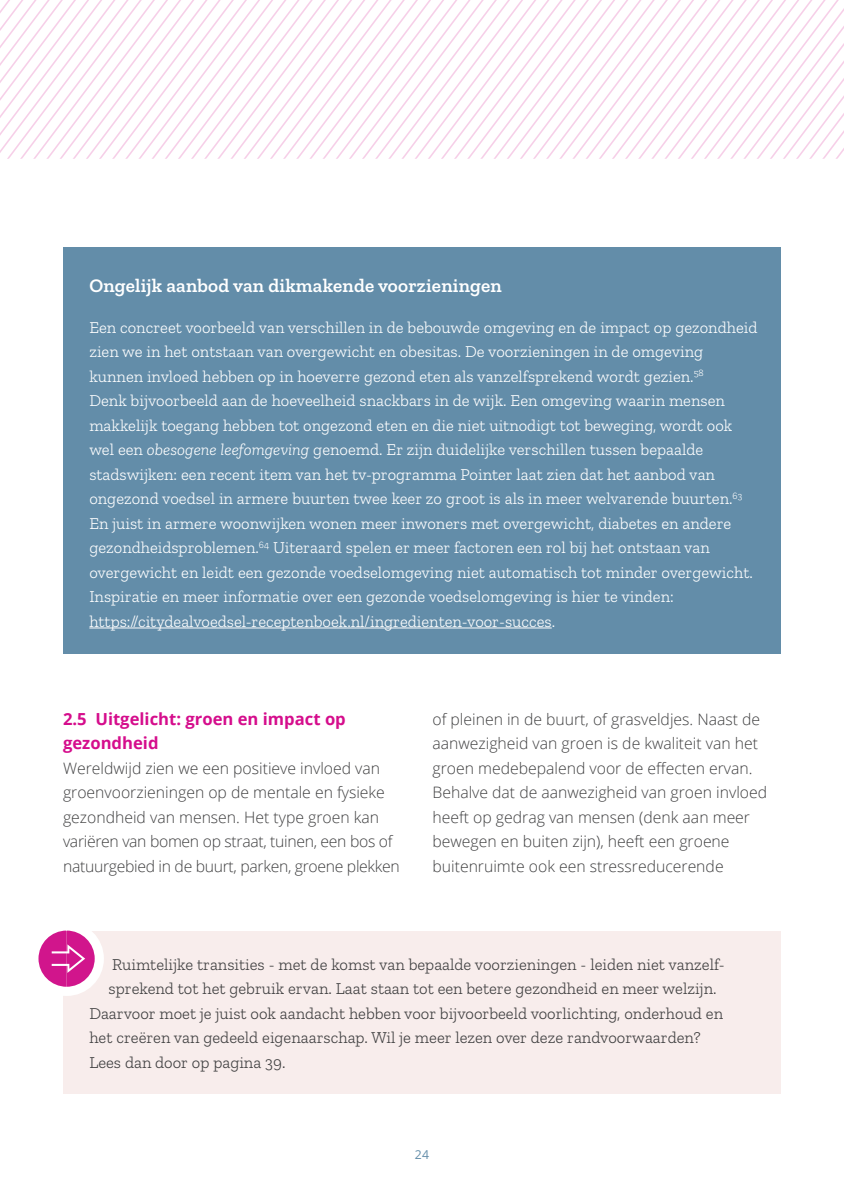
<style>
.page{position:relative;width:844px;height:1191px;background:#fff}
.page>*{position:absolute;margin:0;border:0;box-sizing:border-box;transform-origin:0 0}
.t1{font:600 19.25px "Zilla Slab";letter-spacing:.01em;color:#fff}
.t2{font:300 16.62px/24.5px "Zilla Slab";color:#fff}
.t3{font:300 16.62px "Zilla Slab";color:#3e3e3f}
.t4{font:700 16.62px/24.5px "Open Sans";color:#d50d8c}
.t5{font:300 15.75px/24.5px "Open Sans";color:#3e3e3f}
.t6{font:12.25px "Open Sans";color:#638da9}
.s1{font-style:italic}
</style>
<div class="page">
<div style="left:63px;top:247px;width:717px;height:406px;background:#638da9"></div>
<hr style="left:89px;top:627px;width:462px;height:1px;background:#fff">
<svg style="left:0;top:0;width:843px;height:159px"></svg>
<div style="left:63px;top:931px;width:717px;height:162px;background:#f8edec"></div>
<div style="left:29px;top:921px;width:75px;height:75px;border:9px solid #fff;border-radius:50%"></div>
<svg style="left:34px;top:926px;width:65px;height:65px"></svg>
<p class="t1" style="left:89px;top:275px;width:414px">Ongelijk aanbod van dikmakende voorzieningen</p>
<p class="t2" style="left:89px;top:315px;width:669px">Een concreet voorbeeld van verschillen in de bebouwde omgeving en de impact op gezondheid zien we in het ontstaan van overgewicht en obesitas. De voorzieningen in de omgeving kunnen invloed hebben op in hoeverre gezond eten als vanzelfsprekend wordt gezien.<sup>58<br></sup>Denk bijvoorbeeld aan de hoeveelheid snackbars in de wijk. Een omgeving waarin mensen makkelijk toegang hebben tot ongezond eten en die niet uitnodigt tot beweging, wordt ook wel een <span class="s1">obesogene leefomgeving</span> genoemd. Er zijn duidelijke verschillen tussen bepaalde stadswijken: een recent item van het tv-programma Pointer laat zien dat het aanbod van ongezond voedsel in armere buurten twee keer zo groot is als in meer welvarende buurten.<sup>63<br></sup>En juist in armere woonwijken wonen meer inwoners met overgewicht, diabetes en andere gezondheidsproblemen.<sup>64</sup> Uiteraard spelen er meer factoren een rol bij het ontstaan van overgewicht en leidt een gezonde voedselomgeving niet automatisch tot minder overgewicht.<br>Inspiratie en meer informatie over een gezonde voedselomgeving is hier te vinden: https://citydealvoedsel-receptenboek.nl/ingredienten-voor-succes.</p>
<p class="t4" style="left:63px;top:706px;width:284px">2.5 Uitgelicht: groen en impact op gezondheid</p>
<p class="t5" style="left:63px;top:755px;width:338px">Wereldwijd zien we een positieve invloed van groenvoorzieningen op de mentale en fysieke gezondheid van mensen. Het type groen kan variëren van bomen op straat, tuinen, een bos of natuurgebied in de buurt, parken, groene plekken</p>
<p class="t5" style="left:432px;top:706px;width:336px">of pleinen in de buurt, of grasveldjes. Naast de aanwezigheid van groen is de kwaliteit van het groen medebepalend voor de effecten ervan.<br>Behalve dat de aanwezigheid van groen invloed heeft op gedrag van mensen (denk aan meer bewegen en buiten zijn), heeft een groene buitenruimte ook een stressreducerende</p>
<p class="t3" style="left:112px;top:955px;width:614px">Ruimtelijke transities - met de komst van bepaalde voorzieningen - leiden niet vanzelf-</p>
<p class="t3" style="left:109px;top:979px;width:609px">sprekend tot het gebruik ervan. Laat staan tot een betere gezondheid en meer welzijn.</p>
<p class="t3" style="left:89px;top:1004px;width:635px">Daarvoor moet je juist ook aandacht hebben voor bijvoorbeeld voorlichting, onderhoud en</p>
<p class="t3" style="left:89px;top:1028px;width:613px">het creëren van gedeeld eigenaarschap. Wil je meer lezen over deze randvoorwaarden?</p>
<p class="t3" style="left:89px;top:1053px;width:198px">Lees dan door op pagina 39.</p>
<p class="t6" style="left:415px;top:1146px;width:16px">24</p>
</div>
